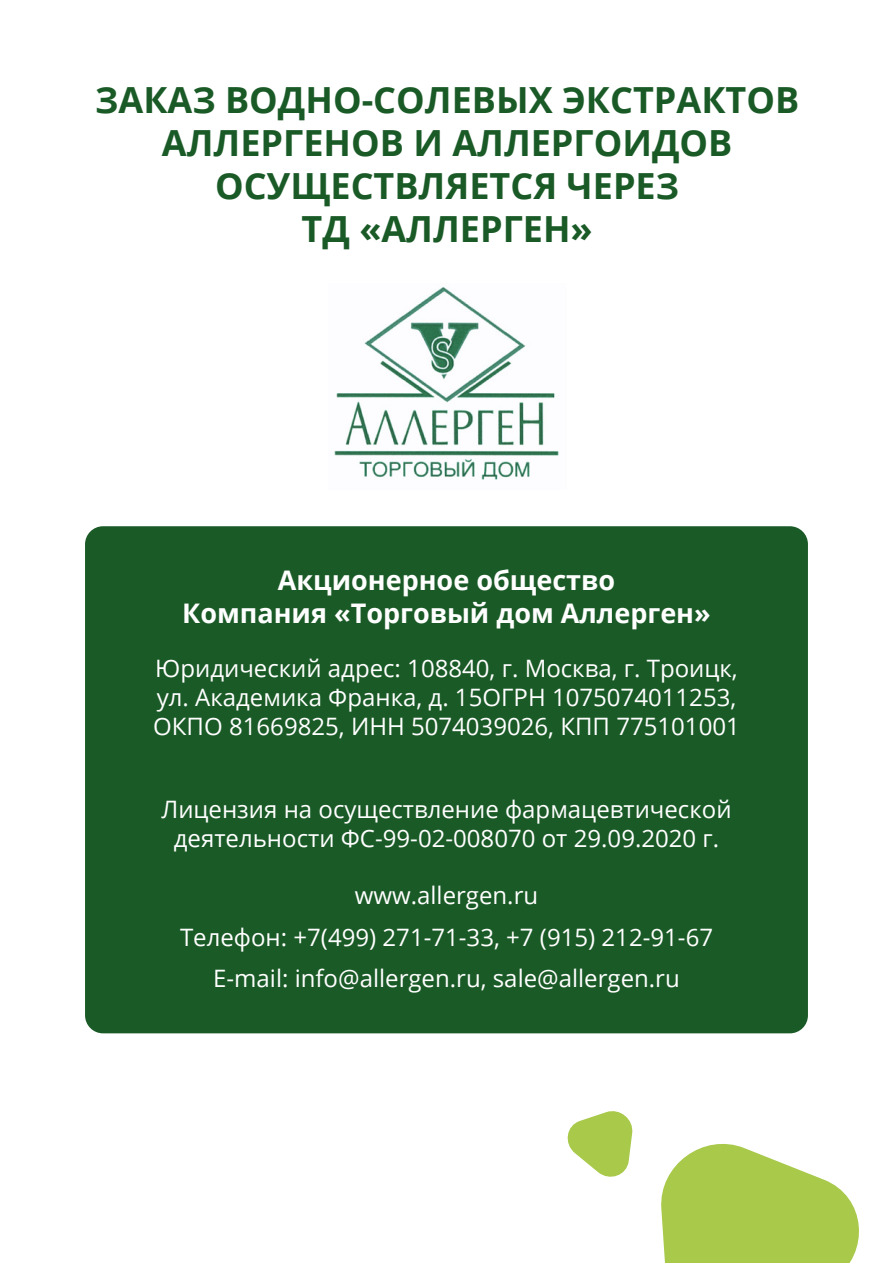
<style>
.page{position:relative;width:893px;height:1263px;background:#fff}
.page>*{position:absolute;margin:0;border:0;box-sizing:border-box;transform-origin:0 0}
.t1{font:700 36px/43.2px "Open Sans";color:#195a26;text-align:center}
.t2{font:700 27px/32.4px "Open Sans";color:#fff;text-align:center}
.t3{font:24px/28.8px "Open Sans";color:#fff}
</style>
<div class="page">
<div style="left:85px;top:526px;width:723px;height:507px;background:#1a5a26;border-radius:18px"></div>
<img style="left:334px;top:287px;width:225px;height:193px">
<svg style="left:661px;top:1144px;width:198px;height:119px"></svg>
<svg style="left:567px;top:1111px;width:66px;height:66px"></svg>
<p class="t1" style="left:95px;top:77px;width:705px">ЗАКАЗ ВОДНО-СОЛЕВЫХ ЭКСТРАКТОВ<br>АЛЛЕРГЕНОВ И АЛЛЕРГОИДОВ<br>ОСУЩЕСТВЛЯЕТСЯ ЧЕРЕЗ<br>ТД «АЛЛЕРГЕН»</p>
<p class="t2" style="left:182px;top:564px;width:530px">Акционерное общество<br>Компания «Торговый дом Аллерген»</p>
<p class="t3" style="left:153px;top:653px;width:588px">Юридический адрес: 108840, г. Москва, г. Троицк, ул. Академика Франка, д. 15ОГРН 1075074011253,<br>ОКПО 81669825, ИНН 5074039026, КПП 775101001</p>
<p class="t3" style="left:161px;top:794px;width:571px;text-align:center">Лицензия на осуществление фармацевтической деятельности ФС-99-02-008070 от 29.09.2020 г.</p>
<p class="t3" style="left:355px;top:881px;width:185px">www.allergen.ru</p>
<p class="t3" style="left:180px;top:922px;width:535px">Телефон: +7(499) 271-71-33, +7 (915) 212-91-67</p>
<p class="t3" style="left:213px;top:964px;width:468px">E-mail: info@allergen.ru, sale@allergen.ru</p>
</div>
